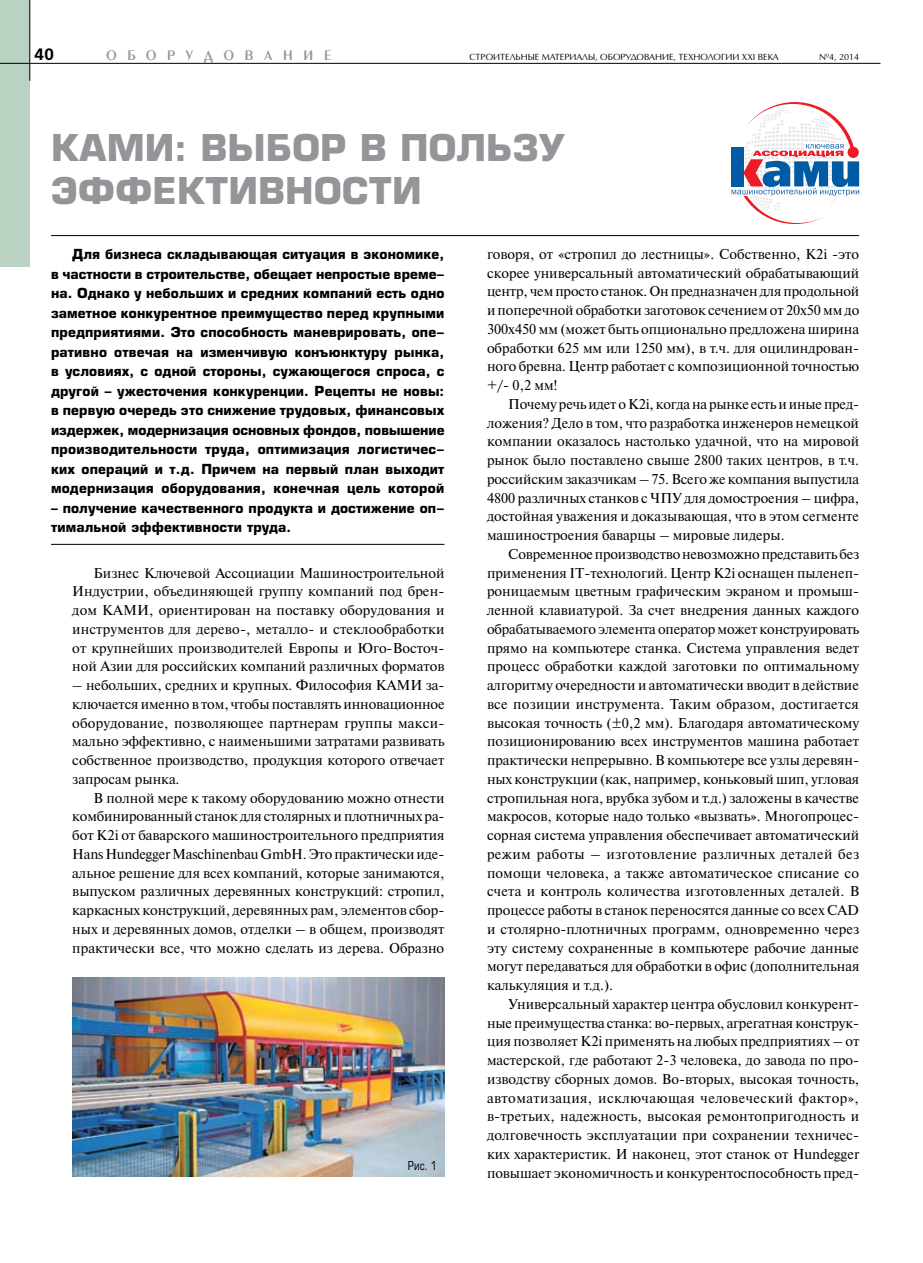
<style>
.page{position:relative;width:923px;height:1263px;background:#fff}
.page>*{position:absolute;margin:0;border:0;box-sizing:border-box;transform-origin:0 0}
.t1{font:700 36px/43.2px "Europe";color:#939598}
.t2{font:700 16.5px "Free Set C";color:#000}
.t3{font:14.55px "Penta Demi";letter-spacing:.745em;color:#939598}
.t4{font:14.25px/18.8px "Newton C";color:#000;text-align:justify}
.t5{font:700 13.5px/19.5px "Europe";letter-spacing:.01em;color:#000;text-align:justify}
.t6{font:12px "Europe Cond";color:#000}
.t7{font:9px "AG Opus";color:#000}
</style>
<div class="page">
<div style="left:0;top:0;width:30px;height:267px;background:#b9d2c1"></div>
<hr style="left:51px;top:235px;width:808px;height:1px;background:#000">
<hr style="left:51px;top:544px;width:393px;height:1px;background:#000">
<img style="left:72px;top:977px;width:372px;height:199px">
<svg style="left:731px;top:102px;width:128px;height:122px"></svg>
<hr style="left:29px;top:0;width:1px;height:81px;background:#000">
<hr style="left:0;top:63px;width:880px;height:1px;background:#000">
<p class="t2" style="left:34px;top:45px;width:22px">40</p>
<p class="t3" style="left:106px;top:48px;width:227px">ОБОРУДОВАНИЕ</p>
<p class="t7" style="left:469px;top:51px;width:311px">СТРОИТЕЛЬНЫЕ МАТЕРИАЛЫ, ОБОРУДОВАНИЕ, ТЕХНОЛОГИИ XXI ВЕКА</p>
<p class="t7" style="left:819px;top:51px;width:42px">№4, 2014</p>
<h1 class="t1" style="left:51px;top:126px;width:516px">КАМИ: выбор в пользу эффект</h1>
<h1 class="t1" style="left:228px;top:169px;width:57px">ивност</h1>
<h1 class="t1" style="left:392px;top:169px;width:31px">и</h1>
<p class="t5" style="left:51px;top:244px;width:395px;text-indent:21px">Для бизнеса складывающая ситуация в экономике, в частности в строительстве, обещает непростые време&shy;на. Однако у небольших и средних компаний есть одно заметное конкурентное преимущество перед крупными предприятиями. Это способность маневрировать, опе&shy;ративно отвечая на изменчивую конъюнктуру рынка, в условиях, с одной стороны, сужающегося спроса, с другой – ужесточения конкуренции. Рецепты не новы: в первую очередь это снижение трудовых, финансовых издержек, модернизация основных фондов, повышение производительности труда, оптимизация логистичес&shy;ких операций и т.д. Причем на первый план выходит модернизация оборудования, конечная цель которой</p>
<p class="t5" style="left:51px;top:498px;width:395px">– получение качественного продукта и достижение оп&shy;тимальной эффективности труда.</p>
<p class="t4" style="left:72px;top:563px;width:374px;text-indent:21px">Бизнес Ключевой Ассоциации Машиностроительной Индустрии, объединяющей группу компаний под брен&shy;дом КАМИ, ориентирован на поставку оборудования и инструментов для дерево- , металло- и стеклообработки от крупнейших производителей Европы и Юго- Восточ&shy;ной Азии для российских компаний различных форматов</p>
<p class="t4" style="left:72px;top:676px;width:374px">– небольших, средних и крупных. Философия КАМИ за&shy;ключается именно в том, чтобы поставлять инновационное оборудование, позволяющее партнерам группы макси&shy;мально эффективно, с наименьшими затратами развивать собственное производство, продукция которого отвечает запросам рынка.</p>
<p class="t4" style="left:72px;top:788px;width:374px;text-indent:21px">В полной мере к такому оборудованию можно отнести комбинированный станок для столярных и плотничных ра&shy;бот K2i от баварского машиностроительного предприятия Hans Hundegger Maschinenbau GmbH. Это практически иде&shy;альное решение для всех компаний, которые занимаются, выпуском различных деревянных конструкций: стропил, каркасных конструкций, деревянных рам, элементов сбор&shy;ных и деревянных домов, отделки – в общем, производят практически все, что можно сделать из дерева. Образно</p>
<p class="t6" style="left:408px;top:1158px;width:31px">Рис. 1</p>
<p class="t4" style="left:487px;top:245px;width:374px">говоря, от «стропил до лестницы». Собственно, K2i - это скорее универсальный автоматический обрабатывающий центр, чем просто станок. Он предназначен для продольной и поперечной обработки заготовок сечением от 20х50 мм до 300х450 мм (может быть опционально предложена ширина обработки 625 мм или 1250 мм), в т.ч. для оцилиндрован&shy;ного бревна. Центр работает с композиционной точностью +/- 0,2 мм!</p>
<p class="t4" style="left:487px;top:395px;width:374px;text-indent:21px">Почему речь идет о K2i, когда на рынке есть и иные пред&shy;ложения? Дело в том, что разработка инженеров немецкой компании оказалось настолько удачной, что на мировой рынок было поставлено свыше 2800 таких центров, в т.ч. российским заказчикам – 75. Всего же компания выпустила 4800 различных станков с ЧПУ для домостроения – цифра, достойная уважения и доказывающая, что в этом сегменте машиностроения баварцы – мировые лидеры.</p>
<p class="t4" style="left:487px;top:545px;width:374px;text-indent:21px">Современное производство невозможно представить без применения IT-технологий. Центр K2i оснащен пыленеп&shy;роницаемым цветным графическим экраном и промыш&shy;ленной клавиатурой. За счет внедрения данных каждого обрабатываемого элемента оператор может конструировать прямо на компьютере станка. Система управления ведет процесс обработки каждой заготовки по оптимальному алгоритму очередности и автоматически вводит в действие все позиции инструмента. Таким образом, достигается высокая точность (±0,2 мм). Благодаря автоматическому позиционированию всех инструментов машина работает практически непрерывно. В компьютере все узлы деревян&shy;ных конструкции (как, например, коньковый шип, угловая стропильная нога, врубка зубом и т.д.) заложены в качестве макросов, которые надо только «вызвать». Многопроцес&shy;сорная система управления обеспечивает автоматический режим работы – изготовление различных деталей без помощи человека, а также автоматическое списание со счета и контроль количества изготовленных деталей. В процессе работы в станок переносятся данные со всех CAD и столярно- плотничных программ, одновременно через эту систему сохраненные в компьютере рабочие данные могут передаваться для обработки в офис (дополнительная калькуляция и т.д.).</p>
<p class="t4" style="left:487px;top:995px;width:374px;text-indent:21px">Универсальный характер центра обусловил конкурент&shy;ные преимущества станка: во- первых, агрегатная конструк&shy;ция позволяет K2i применять на любых предприятиях – от мастерской, где работают 2- 3 человека, до завода по про&shy;изводству сборных домов. Во- вторых, высокая точность, автоматизация, исключающая человеческий фактор», в-третьих, надежность, высокая ремонтопригодность и долговечность эксплуатации при сохранении техничес&shy;ких характеристик. И наконец, этот станок от Hundegger повышает экономичность и конкурентоспособность пред-</p>
</div>
